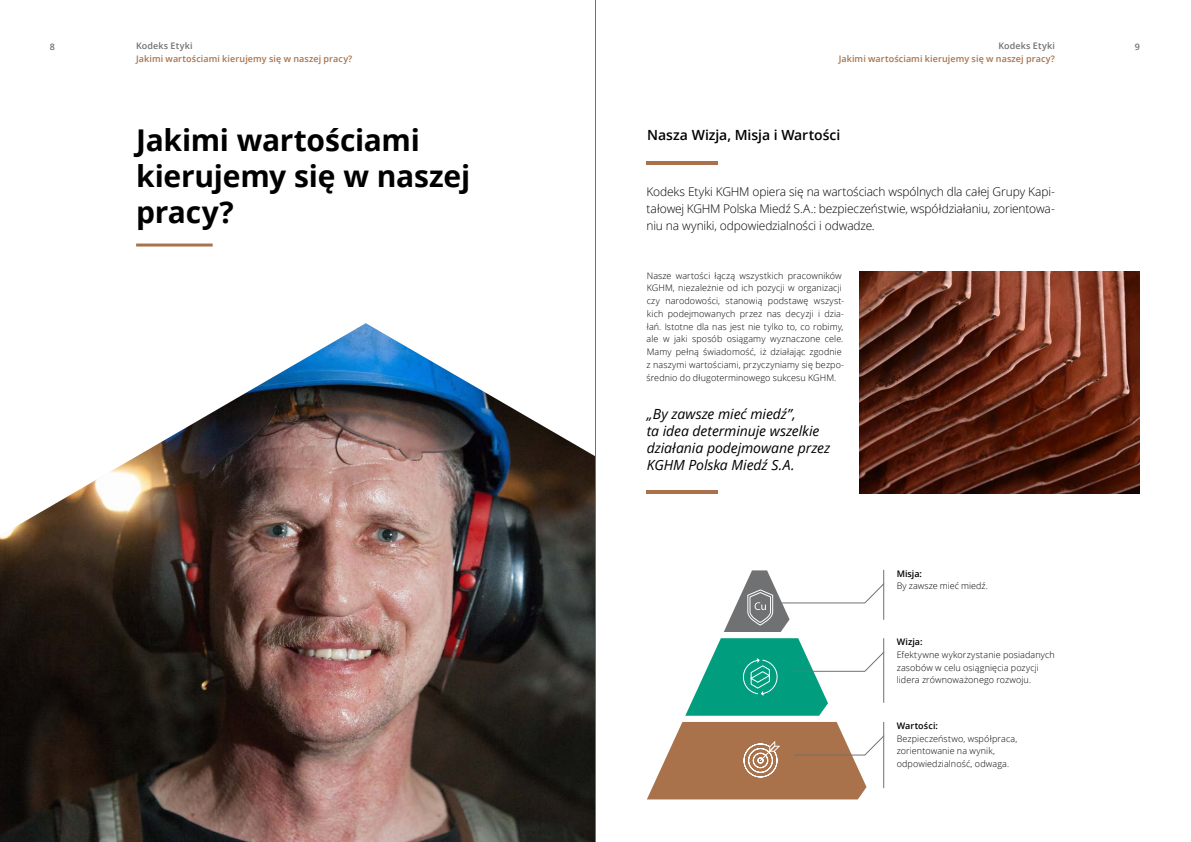
<style>
.page{position:relative;width:1191px;height:842px;background:#fff}
.page>*{position:absolute;margin:0;border:0;box-sizing:border-box;transform-origin:0 0}
.t1{font:700 30px/36px "Open Sans";letter-spacing:-.01em;color:#000}
.t2{font:italic 14px/17px "Open Sans";letter-spacing:-.005em;color:#000}
.t3{font:600 14px "Open Sans";letter-spacing:-.005em;color:#000}
.t4{font:300 12px/17px "Open Sans";letter-spacing:-.015em;color:#000;text-align:justify}
.t5{font:300 9px/12.8px "Open Sans";letter-spacing:.01em;color:#000}
.t6{font:600 9px "Open Sans";letter-spacing:.01em;color:#a9724a}
.t7{font:600 9px "Open Sans";letter-spacing:.015em;color:#707172}
.t8{font:600 9px "Open Sans";letter-spacing:.005em;color:#000}
</style>
<div class="page">
<img style="left:0;top:323px;width:595px;height:519px">
<hr style="left:136px;top:243px;width:77px;height:3px;background:#a9724a">
<hr style="left:646px;top:162px;width:72px;height:3px;background:#a9724a">
<svg style="left:685px;top:638px;width:199px;height:78px"></svg>
<svg style="left:723px;top:570px;width:161px;height:62px"></svg>
<svg style="left:647px;top:722px;width:237px;height:77px"></svg>
<img style="left:859px;top:272px;width:281px;height:221px">
<hr style="left:646px;top:490px;width:72px;height:3px;background:#a9724a">
<hr style="left:595px;top:0;width:1px;height:842px;background:#707172">
<p class="t7" style="left:50px;top:40px;width:7px">8</p>
<p class="t7" style="left:136px;top:40px;width:58px">Kodeks Etyki</p>
<p class="t7" style="left:1134px;top:40px;width:7px">9</p>
<p class="t6" style="left:136px;top:53px;width:218px">Jakimi wartościami kierujemy się w naszej pracy?</p>
<p class="t7" style="left:998px;top:40px;width:58px">Kodeks Etyki</p>
<p class="t6" style="left:838px;top:53px;width:218px">Jakimi wartościami kierujemy się w naszej pracy?</p>
<h1 class="t1" style="left:136px;top:121px;width:335px">Jakimi wartościami kierujemy się w naszej pracy?</h1>
<h2 class="t3" style="left:647px;top:125px;width:195px">Nasza Wizja, Misja i Wartości</h2>
<h3 class="t4" style="left:646px;top:183px;width:410px">Kodeks Etyki KGHM opiera się na wartościach wspólnych dla całej Grupy Kapi&shy;tałowej KGHM Polska Miedź S.A.: bezpieczeństwie, współdziałaniu, zorientowa&shy;niu na wyniki, odpowiedzialności i odwadze.</h3>
<p class="t5" style="left:646px;top:269px;width:199px">Nasze wartości łączą wszystkich pracowników KGHM, niezależnie od ich pozycji w organizacji czy narodowości, stanowią podstawę wszyst&shy;kich podejmowanych przez nas decyzji i dzia&shy;łań. Istotne dla nas jest nie tylko to, co robimy, ale w jaki sposób osiągamy wyznaczone cele.<br>Mamy pełną świadomość, iż działając zgodnie z naszymi wartościami, przyczyniamy się bezpo&shy;średnio do długoterminowego sukcesu KGHM.</p>
<h2 class="t2" style="left:647px;top:405px;width:185px">„By zawsze mieć miedź”,<br>ta idea determinuje wszelkie działania podejmowane przez<br>KGHM Polska Miedź S.A.</h2>
<p class="t8" style="left:896px;top:567px;width:27px">Misja:</p>
<p class="t5" style="left:896px;top:579px;width:93px">By zawsze mieć miedź.</p>
<p class="t8" style="left:896px;top:636px;width:27px">Wizja:</p>
<p class="t5" style="left:896px;top:648px;width:160px">Efektywne wykorzystanie posiadanych zasobów w celu osiągnięcia pozycji lidera zrównoważonego rozwoju.</p>
<p class="t8" style="left:896px;top:719px;width:43px">Wartości:</p>
<p class="t5" style="left:896px;top:732px;width:122px">Bezpieczeństwo, współpraca, zorientowanie na wynik, odpowiedzialność, odwaga.</p>
</div>
